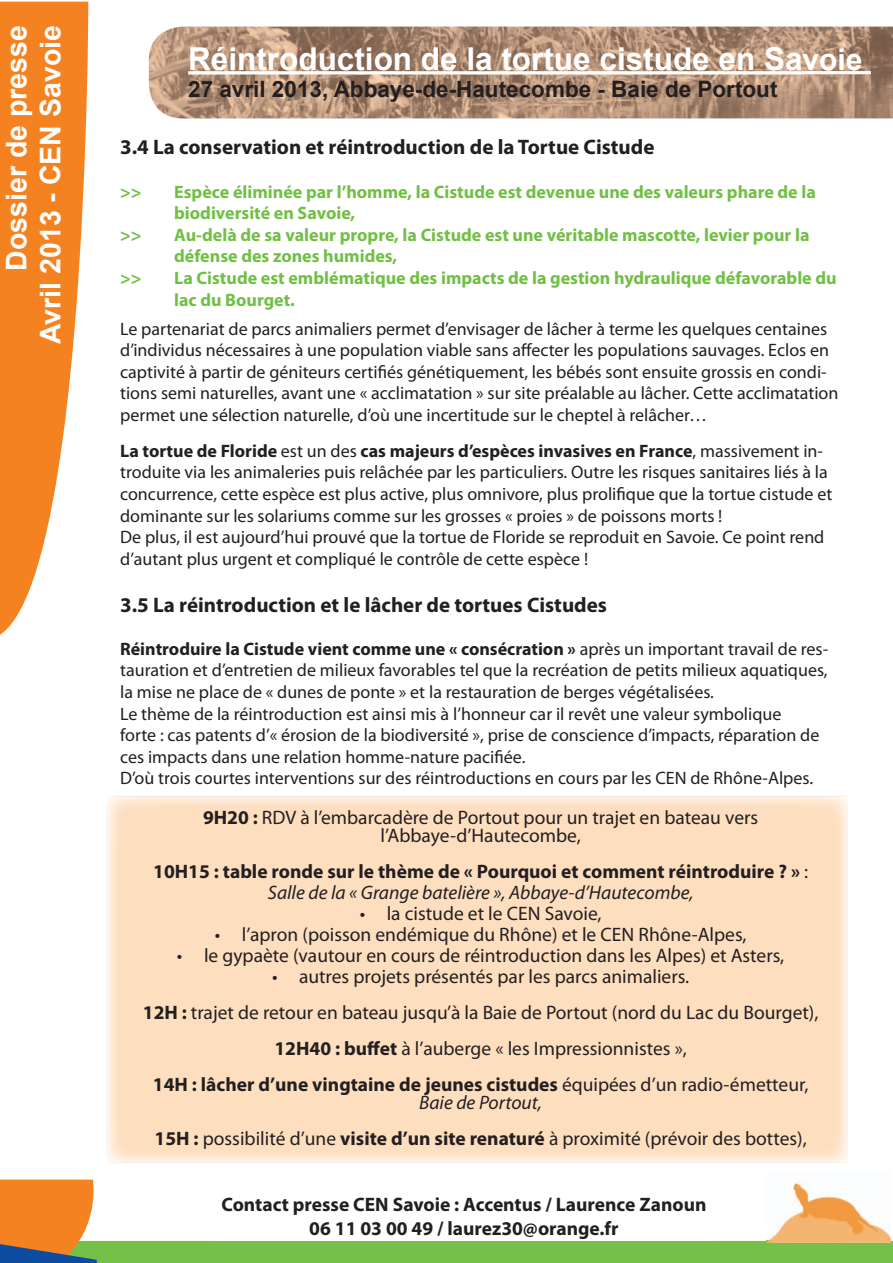
<style>
.page{position:relative;width:893px;height:1263px;background:#fff}
.page>*{position:absolute;margin:0;border:0;box-sizing:border-box;transform-origin:0 0}
.t1{font:700 31.5px "Arial";color:#fff}
.t2{font:700 28.5px/34.2px "Arial";color:#fff;text-align:right}
.t3{font:700 22.5px "Arial";color:#231f20}
.t4{font:700 21px "Myriad Pro";color:#231f20}
.t5{font:19.5px/36px "Myriad Pro";color:#231f20;text-align:center}
.t6{font:700 19.5px/21px "Myriad Pro";color:#231f20;text-align:center}
.t7{font:18px/21.6px "Myriad Pro";color:#231f20}
.t8{font:700 18px/21.6px "Myriad Pro";color:#71bf44}
.s1{font-size:30px}
.s2{font-weight:700}
.s3{font-weight:400}
.s4{font-weight:400;font-style:italic}
.s5{font-style:italic}
</style>
<div class="page">
<svg style="left:0;top:2px;width:88px;height:633px;fill:#f58220"></svg>
<img style="left:149px;top:27px;width:744px;height:91px">
<hr style="left:188px;top:71px;width:614px;height:3px;background:#fff">
<hr style="left:802px;top:71px;width:69px;height:3px;background:#fff">
<svg style="left:0;top:1179px;width:893px;height:84px"></svg>
<img style="left:847px;top:847px;width:1px;height:299px">
<div style="left:213px;top:1197px;width:502px;height:44px;background:#fff"></div>
<img style="left:767px;top:1179px;width:124px;height:63px">
<h2 class="t2" style="left:0;top:344px;width:320px;rotate:-90deg">Dossier de presse<br>Avril 2013 - CEN Savoie</h2>
<h1 class="t1" style="left:188px;top:38px;width:676px">Réintroduction de la tortue cistude en Sa<span class="s1">voie</span></h1>
<p class="t3" style="left:188px;top:74px;width:591px">27 avril 2013, Abbaye-de-Hautecombe - Baie de Portout</p>
<p class="t4" style="left:120px;top:134px;width:536px">3.4 La conservation et réintroduction de la Tortue Cistude</p>
<p class="t8" style="left:120px;top:180px;width:23px">&gt;&gt;</p>
<p class="t8" style="left:174px;top:180px;width:643px">Espèce éliminée par l’homme, la Cistude est devenue une des valeurs phare de la biodiversité en Savoie,</p>
<p class="t8" style="left:120px;top:223px;width:23px">&gt;&gt;</p>
<p class="t8" style="left:174px;top:223px;width:637px">Au-delà de sa valeur propre, la Cistude est une véritable mascotte, levier pour la défense des zones humides,</p>
<p class="t8" style="left:120px;top:266px;width:23px">&gt;&gt;</p>
<p class="t8" style="left:174px;top:266px;width:664px">La Cistude est emblématique des impacts de la gestion hydraulique défavorable du lac du Bourget.</p>
<p class="t7" style="left:120px;top:318px;width:720px">Le partenariat de parcs animaliers permet d’envisager de lâcher à terme les quelques centaines d’individus nécessaires à une population viable sans affecter les populations sauvages. Eclos en captivité à partir de géniteurs certifiés génétiquement, les bébés sont ensuite grossis en condi&shy;tions semi naturelles, avant une « acclimatation » sur site préalable au lâcher. Cette acclimatation permet une sélection naturelle, d’où une incertitude sur le cheptel à relâcher…</p>
<p class="t7" style="left:120px;top:440px;width:714px"><span class="s2">La tortue de Floride</span> est un des <span class="s2">cas majeurs d’espèces invasives en France</span>, massivement in&shy;troduite via les animaleries puis relâchée par les particuliers. Outre les risques sanitaires liés à la concurrence, cette espèce est plus active, plus omnivore, plus prolifique que la tortue cistude et dominante sur les solariums comme sur les grosses « proies » de poissons morts !<br>De plus, il est aujourd’hui prouvé que la tortue de Floride se reproduit en Savoie. Ce point rend d’autant plus urgent et compliqué le contrôle de cette espèce !</p>
<p class="t4" style="left:120px;top:591px;width:488px">3.5 La réintroduction et le lâcher de tortues Cistudes</p>
<p class="t7" style="left:120px;top:638px;width:710px"><span class="s2">Réintroduire la Cistude vient comme une « consécration »</span> après un important travail de res&shy;tauration et d’entretien de milieux favorables tel que la recréation de petits milieux aquatiques, la mise ne place de « dunes de ponte » et la restauration de berges végétalisées.<br>Le thème de la réintroduction est ainsi mis à l’honneur car il revêt une valeur symbolique<br>forte : cas patents d’« érosion de la biodiversité », prise de conscience d’impacts, réparation de ces impacts dans une relation homme-nature pacifiée.<br>D’où trois courtes interventions sur des réintroductions en cours par les CEN de Rhône-Alpes.</p>
<p class="t5" style="left:203px;top:808px;width:557px;line-height:18px"><span class="s2">9H20 :</span> RDV à l’embarcadère de Portout pour un trajet en bateau vers l’Abbaye-d’Hautecombe,</p>
<p class="t6" style="left:153px;top:860px;width:656px">10H15 : table ronde sur le thème de « Pourquoi et comment réintroduire ? » <span class="s3">:<br></span><span class="s4">Salle de la « Grange batelière », Abbaye-d’Hautecombe,</span></p>
<p class="t5" style="left:360px;top:895px;width:243px">• la cistude et le CEN Savoie,</p>
<p class="t5" style="left:215px;top:916px;width:533px">• l’apron (poisson endémique du Rhône) et le CEN Rhône-Alpes,</p>
<p class="t5" style="left:177px;top:937px;width:609px">• le gypaète (vautour en cours de réintroduction dans les Alpes) et Asters,</p>
<p class="t5" style="left:143px;top:958px;width:677px">• autres projets présentés par les parcs animaliers.<br><span class="s2">12H :</span> trajet de retour en bateau jusqu’à la Baie de Portout (nord du Lac du Bourget), <span class="s2">12H40 : buffet</span> à l’auberge « les Impressionnistes »,<br><span class="s2">14H : lâcher d’une vingtaine de jeunes cistudes</span> équipées d’un radio-émetteur,</p>
<p class="t5" style="left:155px;top:1084px;width:654px"><span class="s5">Baie de Portout,<br></span><span class="s2">15H :</span> possibilité d’une <span class="s2">visite d’un site renaturé</span> à proximité (prévoir des bottes),</p>
<p class="t6" style="left:221px;top:1192px;width:487px;line-height:23.4px">Contact presse CEN Savoie : Accentus / Laurence Zanoun<br>06 11 03 00 49 / laurez30@orange.fr</p>
</div>
